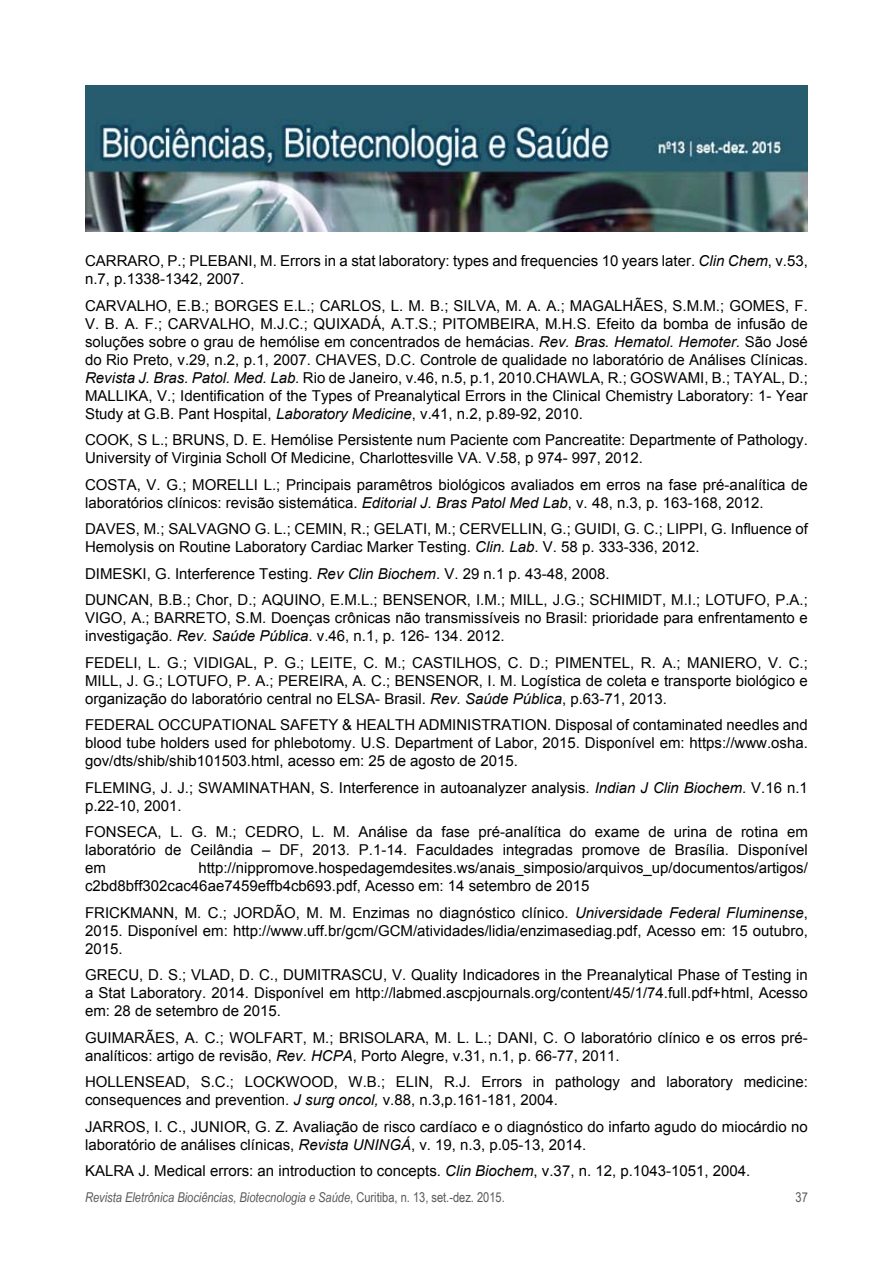
<style>
.page{position:relative;width:893px;height:1263px;background:#fff}
.page>*{position:absolute;margin:0;border:0;box-sizing:border-box;transform-origin:0 0}
.t1{font:15px/18px "Arial";color:#000}
.t2{font:italic 13.5px "Arial Narrow";color:#58595b}
.t3{font:13.5px "Arial Narrow";color:#58595b}
.s1{font-style:italic}
.s2{font-style:normal}
</style>
<div class="page">
<img style="left:85px;top:85px;width:723px;height:146px">
<p class="t1" style="left:85px;top:252px;width:724px">CARRARO, P.; PLEBANI, M. Errors in a stat laboratory: types and frequencies 10 years later. <span class="s1">Clin Chem</span>, v.53, n.7, p.1338-1342, 2007.</p>
<p class="t1" style="left:85px;top:296px;width:724px;text-align:justify">CARVALHO, E.B.; BORGES E.L.; CARLOS, L. M. B.; SILVA, M. A. A.; MAGALHÃES, S.M.M.; GOMES, F.<br>V. B. A. F.; CARVALHO, M.J.C.; QUIXADÁ, A.T.S.; PITOMBEIRA, M.H.S. Efeito da bomba de infusão de soluções sobre o grau de hemólise em concentrados de hemácias. <span class="s1">Rev. Bras. Hematol. Hemoter.</span> São José do Rio Preto, v.29, n.2, p.1, 2007. CHAVES, D.C. Controle de qualidade no laboratório de Análises Clínicas.<br><span class="s1">Revista J. Bras. Patol. Med. Lab.</span> Rio de Janeiro, v.46, n.5, p.1, 2010.CHAWLA, R.; GOSWAMI, B.; TAYAL, D.; MALLIKA, V.; Identification of the Types of Preanalytical Errors in the Clinical Chemistry Laboratory: 1- Year Study at G.B. Pant Hospital, <span class="s1">Laboratory Medicine</span>, v.41, n.2, p.89-92, 2010.</p>
<p class="t1" style="left:85px;top:431px;width:724px">COOK, S L.; BRUNS, D. E. Hemólise Persistente num Paciente com Pancreatite: Departmente of Pathology.<br>University of Virginia Scholl Of Medicine, Charlottesville VA. V.58, p 974- 997, 2012.</p>
<p class="t1" style="left:85px;top:475px;width:724px">COSTA, V. G.; MORELLI L.; Principais paramêtros biológicos avaliados em erros na fase pré-analítica de laboratórios clínicos: revisão sistemática. <span class="s1">Editorial J. Bras Patol Med Lab</span>, v. 48, n.3, p. 163-168, 2012.</p>
<p class="t1" style="left:85px;top:520px;width:724px">DAVES, M.; SALVAGNO G. L.; CEMIN, R.; GELATI, M.; CERVELLIN, G.; GUIDI, G. C.; LIPPI, G. Influence of<br>Hemolysis on Routine Laboratory Cardiac Marker Testing. <span class="s1">Clin. Lab</span>. V. 58 p. 333-336, 2012.</p>
<p class="t1" style="left:85px;top:560px;width:724px;line-height:26.5px">DIMESKI, G. Interference Testing. <span class="s1">Rev Clin Biochem</span>. V. 29 n.1 p. 43-48, 2008.<br>DUNCAN, B.B.; Chor, D.; AQUINO, E.M.L.; BENSENOR, I.M.; MILL, J.G.; SCHIMIDT, M.I.; LOTUFO, P.A.;</p>
<p class="t1" style="left:85px;top:609px;width:724px">VIGO, A.; BARRETO, S.M. Doenças crônicas não transmissíveis no Brasil: prioridade para enfrentamento e investigação. <span class="s1">Rev. Saúde Pública</span>. v.46, n.1, p. 126- 134. 2012.</p>
<p class="t1" style="left:85px;top:653px;width:724px;text-align:justify">FEDELI, L. G.; VIDIGAL, P. G.; LEITE, C. M.; CASTILHOS, C. D.; PIMENTEL, R. A.; MANIERO, V. C.; MILL, J. G.; LOTUFO, P. A.; PEREIRA, A. C.; BENSENOR, I. M. Logística de coleta e transporte biológico e organização do laboratório central no ELSA- Brasil. <span class="s1">Rev. Saúde Pública</span>, p.63-71, 2013.</p>
<p class="t1" style="left:85px;top:716px;width:724px;text-align:justify">FEDERAL OCCUPATIONAL SAFETY &amp; HEALTH ADMINISTRATION. Disposal of contaminated needles and blood tube holders used for phlebotomy. U.S. Department of Labor, 2015. Disponível em: https://www.osha. gov/dts/shib/shib101503.html, acesso em: 25 de agosto de 2015.</p>
<p class="t1" style="left:85px;top:778px;width:724px">FLEMING, J. J.; SWAMINATHAN, S. Interference in autoanalyzer analysis. <span class="s1">Indian J Clin Biochem</span>. V.16 n.1 p.22-10, 2001.</p>
<p class="t1" style="left:85px;top:823px;width:724px;text-align:justify">FONSECA, L. G. M.; CEDRO, L. M. Análise da fase pré-analítica do exame de urina de rotina em laboratório de Ceilândia – DF, 2013. P.1-14. Faculdades integradas promove de Brasília. Disponível em</p>
<p class="t1" style="left:85px;top:859px;width:724px;text-indent:113px">http://nippromove.hospedagemdesites.ws/anais_simposio/arquivos_up/documentos/artigos/ c2bd8bff302cac46ae7459effb4cb693.pdf, Acesso em: 14 setembro de 2015</p>
<p class="t1" style="left:85px;top:903px;width:724px;text-align:justify">FRICKMANN, M. C.; JORDÃO, M. M. Enzimas no diagnóstico clínico. <span class="s1">Universidade Federal Fluminense</span>, 2015. Disponível em: http://www.uff.br/gcm/GCM/atividades/lidia/enzimasediag.pdf, Acesso em: 15 outubro, 2015.</p>
<p class="t1" style="left:85px;top:966px;width:724px;text-align:justify">GRECU, D. S.; VLAD, D. C., DUMITRASCU, V. Quality Indicadores in the Preanalytical Phase of Testing in a Stat Laboratory. 2014. Disponível em http://labmed.ascpjournals.org/content/45/1/74.full.pdf+html, Acesso em: 28 de setembro de 2015.</p>
<p class="t1" style="left:85px;top:1028px;width:724px">GUIMARÃES, A. C.; WOLFART, M.; BRISOLARA, M. L. L.; DANI, C. O laboratório clínico e os erros pré&shy;analíticos: artigo de revisão, <span class="s1">Rev. HCPA</span>, Porto Alegre, v.31, n.1, p. 66-77, 2011.</p>
<p class="t1" style="left:85px;top:1073px;width:724px">HOLLENSEAD, S.C.; LOCKWOOD, W.B.; ELIN, R.J. Errors in pathology and laboratory medicine: consequences and prevention. <span class="s1">J surg oncol,</span> v.88, n.3,p.161-181, 2004.</p>
<p class="t1" style="left:85px;top:1118px;width:724px">JARROS, I. C., JUNIOR, G. Z. Avaliação de risco cardíaco e o diagnóstico do infarto agudo do miocárdio no laboratório de análises clínicas, <span class="s1">Revista UNINGÁ</span>, v. 19, n.3, p.05-13, 2014.</p>
<p class="t1" style="left:85px;top:1162px;width:667px">KALRA J. Medical errors: an introduction to concepts. <span class="s1">Clin Biochem</span>, v.37, n. 12, p.1043-1051, 2004.</p>
<p class="t2" style="left:85px;top:1188px;width:421px">Revista Eletrônica Biociências, Biotecnologia e Saúde<span class="s2">, Curitiba, n. 13, set.-dez. 2015.</span></p>
<p class="t3" style="left:796px;top:1187px;width:14px">37</p>
</div>
